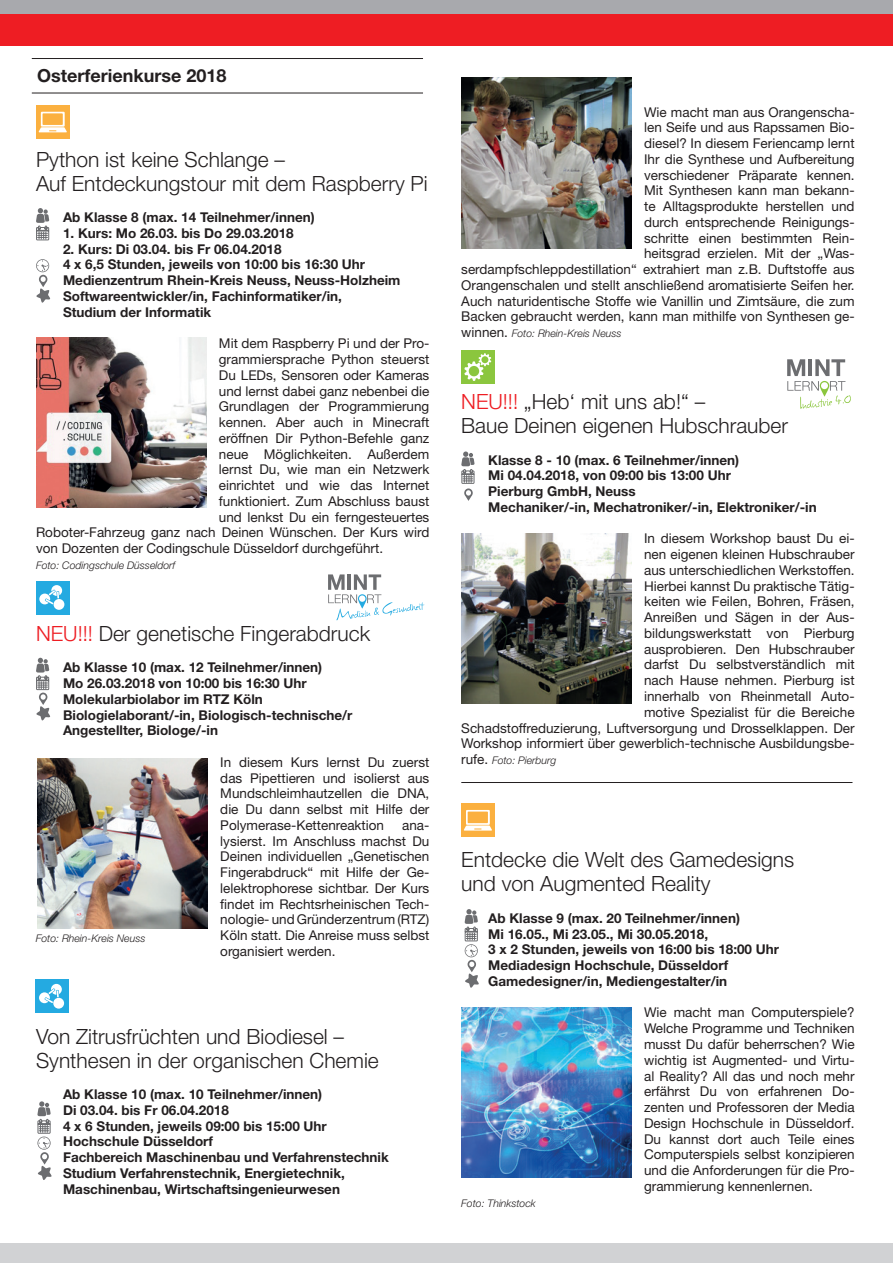
<style>
.page{position:relative;width:893px;height:1263px;background:#fff}
.page>*{position:absolute;margin:0;border:0;box-sizing:border-box;transform-origin:0 0}
.t1{font:300 21px/24px "Helvetica Neue LT Pro";color:#231f20}
.t2{font:700 18px "Helvetica Neue LT Pro";color:#231f20}
.t3{font:13.5px/15.8px "Helvetica Neue LT Pro";color:#231f20;text-align:justify}
.t4{font:700 13.5px/15.8px "Helvetica Neue LT Pro";color:#231f20}
.t5{font:italic 300 10.5px "Helvetica Neue LT Pro";color:#231f20}
.s1{color:#ee1d23}
.s2{font-weight:400;font-style:normal;font-size:13.5px}
</style>
<div class="page">
<div style="left:0;top:13px;width:893px;height:32px;background:#ee1d23"></div>
<div style="left:0;top:0;width:893px;height:13px;background:#a8a9ad"></div>
<div style="left:0;top:1244px;width:893px;height:19px;background:#d1d2d4"></div>
<img style="left:461px;top:78px;width:170px;height:170px">
<img style="left:461px;top:533px;width:170px;height:170px">
<svg style="left:36px;top:208px;width:14px;height:33px"></svg>
<svg style="left:36px;top:259px;width:14px;height:44px"></svg>
<svg style="left:461px;top:451px;width:14px;height:50px"></svg>
<div style="left:461px;top:350px;width:33px;height:34px;background:#8bc63e"></div>
<svg style="left:464px;top:353px;width:27px;height:28px"></svg>
<hr style="left:32px;top:93px;width:391px;height:1px;background:#231f20">
<hr style="left:32px;top:58px;width:391px;height:1px;background:#231f20">
<hr style="left:461px;top:782px;width:391px;height:1px;background:#231f20">
<svg style="left:787px;top:359px;width:64px;height:50px"></svg>
<img style="left:36px;top:338px;width:170px;height:170px">
<div style="left:36px;top:105px;width:33px;height:33px;background:#fbb03f"></div>
<svg style="left:39px;top:112px;width:28px;height:20px"></svg>
<img style="left:37px;top:758px;width:171px;height:170px">
<div style="left:36px;top:581px;width:33px;height:33px;background:#24aae1"></div>
<div style="left:54px;top:599px;width:10px;height:11px;background:#fff;border-radius:50%"></div>
<svg style="left:39px;top:585px;width:23px;height:19px"></svg>
<img style="left:461px;top:1007px;width:170px;height:170px">
<svg style="left:36px;top:658px;width:14px;height:62px"></svg>
<svg style="left:464px;top:909px;width:15px;height:79px"></svg>
<svg style="left:328px;top:574px;width:96px;height:46px"></svg>
<div style="left:36px;top:980px;width:33px;height:33px;background:#24aae1"></div>
<div style="left:53px;top:998px;width:11px;height:10px;background:#fff;border-radius:50%"></div>
<svg style="left:39px;top:984px;width:23px;height:19px"></svg>
<svg style="left:37px;top:1101px;width:15px;height:79px"></svg>
<div style="left:461px;top:803px;width:33px;height:33px;background:#fbb03f"></div>
<svg style="left:464px;top:810px;width:28px;height:20px"></svg>
<h2 class="t2" style="left:37px;top:64px;width:191px">Osterferienkurse 2018</h2>
<h1 class="t1" style="left:36px;top:147px;width:393px">Python ist keine Schlange –<br>Auf Entdeckungstour mit dem Raspberry Pi</h1>
<p class="t4" style="left:63px;top:209px;width:253px">Ab Klasse 8 (max. 14 Teilnehmer/innen)</p>
<p class="t4" style="left:63px;top:225px;width:232px">1. Kurs: Mo 26.03. bis Do 29.03.2018</p>
<p class="t4" style="left:63px;top:241px;width:339px">2. Kurs: Di 03.04. bis Fr 06.04.2018<br>4 x 6,5 Stunden, jeweils von 10:00 bis 16:30 Uhr Medienzentrum Rhein-Kreis Neuss, Neuss-Holzheim Softwareentwickler/in, Fachinformatiker/in,<br>Studium der Informatik</p>
<p class="t3" style="left:219px;top:335px;width:212px">Mit dem Raspberry Pi und der Pro-</p>
<p class="t3" style="left:219px;top:351px;width:212px">grammiersprache Python steuerst</p>
<p class="t3" style="left:219px;top:367px;width:212px">Du LEDs, Sensoren oder Kameras</p>
<p class="t3" style="left:219px;top:382px;width:212px">und lernst dabei ganz nebenbei die</p>
<p class="t3" style="left:219px;top:398px;width:212px">Grundlagen der Programmierung</p>
<p class="t3" style="left:219px;top:414px;width:212px">kennen. Aber auch in Minecraft</p>
<p class="t3" style="left:219px;top:430px;width:212px">eröffnen Dir Python-Befehle ganz</p>
<p class="t3" style="left:219px;top:445px;width:212px">neue Möglichkeiten. Außerdem</p>
<p class="t3" style="left:219px;top:461px;width:212px">lernst Du, wie man ein Netzwerk</p>
<p class="t3" style="left:219px;top:477px;width:212px">einrichtet und wie das Internet</p>
<p class="t3" style="left:219px;top:493px;width:212px">funktioniert. Zum Abschluss baust</p>
<p class="t3" style="left:219px;top:508px;width:212px">und lenkst Du ein ferngesteuertes</p>
<p class="t3" style="left:36px;top:524px;width:395px">Roboter-Fahrzeug ganz nach Deinen Wünschen. Der Kurs wird</p>
<p class="t3" style="left:36px;top:540px;width:349px">von Dozenten der Codingschule Düsseldorf durchgeführt.</p>
<p class="t5" style="left:36px;top:559px;width:141px">Foto: Codingschule Düsseldorf</p>
<h1 class="t1" style="left:36px;top:621px;width:336px"><span class="s1">NEU!!!</span> Der genetische Fingerabdruck</h1>
<p class="t4" style="left:63px;top:659px;width:291px">Ab Klasse 10 (max. 12 Teilnehmer/innen)<br>Mo 26.03.2018 von 10:00 bis 16:30 Uhr Molekularbiolabor im RTZ Köln Biologielaborant/-in, Biologisch-technische/r Angestellter, Biologe/-in</p>
<p class="t3" style="left:220px;top:754px;width:211px">In diesem Kurs lernst Du zuerst das Pipettieren und isolierst aus Mundschleimhautzellen die DNA, die Du dann selbst mit Hilfe der Polymerase-Kettenreaktion</p>
<p class="t3" style="left:220px;top:817px;width:211px;text-indent:182px">ana&shy;lysierst. Im Anschluss machst Du Deinen individuellen „Genetischen Fingerabdruck“ mit Hilfe der Ge&shy;lelektrophorese sichtbar. Der Kurs findet im Rechtsrheinischen Tech&shy;nologie- und Gründerzentrum (RTZ)<br>Köln statt. Die Anreise muss selbst organisiert werden.</p>
<p class="t5" style="left:36px;top:932px;width:111px">Foto: Rhein-Kreis Neuss</p>
<h1 class="t1" style="left:36px;top:1024px;width:344px">Von Zitrusfrüchten und Biodiesel –<br>Synthesen in der organischen Chemie</h1>
<p class="t4" style="left:63px;top:1086px;width:327px">Ab Klasse 10 (max. 10 Teilnehmer/innen)<br>Di 03.04. bis Fr 06.04.2018<br>4 x 6 Stunden, jeweils 09:00 bis 15:00 Uhr Hochschule Düsseldorf<br>Fachbereich Maschinenbau und Verfahrenstechnik Studium Verfahrenstechnik, Energietechnik, Maschinenbau, Wirtschaftsingenieurwesen</p>
<p class="t3" style="left:461px;top:104px;width:395px;text-align:right">Wie macht man aus Orangenscha-<br>len Seife und aus Rapssamen Bio-<br>diesel? In diesem Feriencamp lernt<br>Ihr die Synthese und Aufbereitung<br>verschiedener Präparate kennen.<br>Mit Synthesen kann man bekann-<br>te Alltagsprodukte herstellen und<br>durch entsprechende Reinigungs-<br>schritte einen bestimmten Rein-<br>heitsgrad erzielen. Mit der „Was-<br>serdampfschleppdestillation“ extrahiert man z.B. Duftstoffe aus Orangenschalen und stellt anschließend aromatisierte Seifen her.<br>Auch naturidentische Stoffe wie Vanillin und Zimtsäure, die zum Backen gebraucht werden, kann man mithilfe von Synthesen ge-</p>
<p class="t5" style="left:461px;top:327px;width:162px"><span class="s2">winnen.</span> Foto: Rhein-Kreis Neuss</p>
<h1 class="t1" style="left:461px;top:389px;width:328px"><span class="s1">NEU!!!</span> „Heb‘ mit uns ab!“ –<br>Baue Deinen eigenen Hubschrauber</h1>
<p class="t4" style="left:488px;top:452px;width:330px">Klasse 8 - 10 (max. 6 Teilnehmer/innen)<br>Mi 04.04.2018, von 09:00 bis 13:00 Uhr<br>Pierburg GmbH, Neuss<br>Mechaniker/-in, Mechatroniker/-in, Elektroniker/-in</p>
<p class="t3" style="left:461px;top:530px;width:395px;text-align:right">In diesem Workshop baust Du ei-<br>nen eigenen kleinen Hubschrauber<br>aus unterschiedlichen Werkstoffen.<br>Hierbei kannst Du praktische Tätig-<br>keiten wie Feilen, Bohren, Fräsen,<br>Anreißen und Sägen in der Aus-<br>bildungswerkstatt von Pierburg<br>ausprobieren. Den Hubschrauber<br>darfst Du selbstverständlich mit<br>nach Hause nehmen. Pierburg ist<br>innerhalb von Rheinmetall Auto-<br>motive Spezialist für die Bereiche<br>Schadstoffreduzierung, Luftversorgung und Drosselklappen. Der Workshop informiert über gewerblich-technische Ausbildungsbe-</p>
<p class="t5" style="left:461px;top:754px;width:97px"><span class="s2">rufe.</span> Foto: Pierburg</p>
<h1 class="t1" style="left:461px;top:847px;width:334px">Entdecke die Welt des Gamedesigns und von Augmented Reality</h1>
<p class="t4" style="left:488px;top:910px;width:292px">Ab Klasse 9 (max. 20 Teilnehmer/innen)<br>Mi 16.05., Mi 23.05., Mi 30.05.2018,<br>3 x 2 Stunden, jeweils von 16:00 bis 18:00 Uhr Mediadesign Hochschule, Düsseldorf Gamedesigner/in, Mediengestalter/in</p>
<p class="t3" style="left:644px;top:1004px;width:212px">Wie macht man Computerspiele?<br>Welche Programme und Techniken musst Du dafür beherrschen? Wie wichtig ist Augmented- und Virtu&shy;al Reality? All das und noch mehr erfährst Du von erfahrenen Do&shy;zenten und Professoren der Media Design Hochschule in Düsseldorf.<br>Du kannst dort auch Teile eines Computerspiels selbst konzipieren und die Anforderungen für die Pro&shy;grammierung kennenlernen.</p>
<p class="t5" style="left:461px;top:1196px;width:76px">Foto: Thinkstock</p>
</div>
